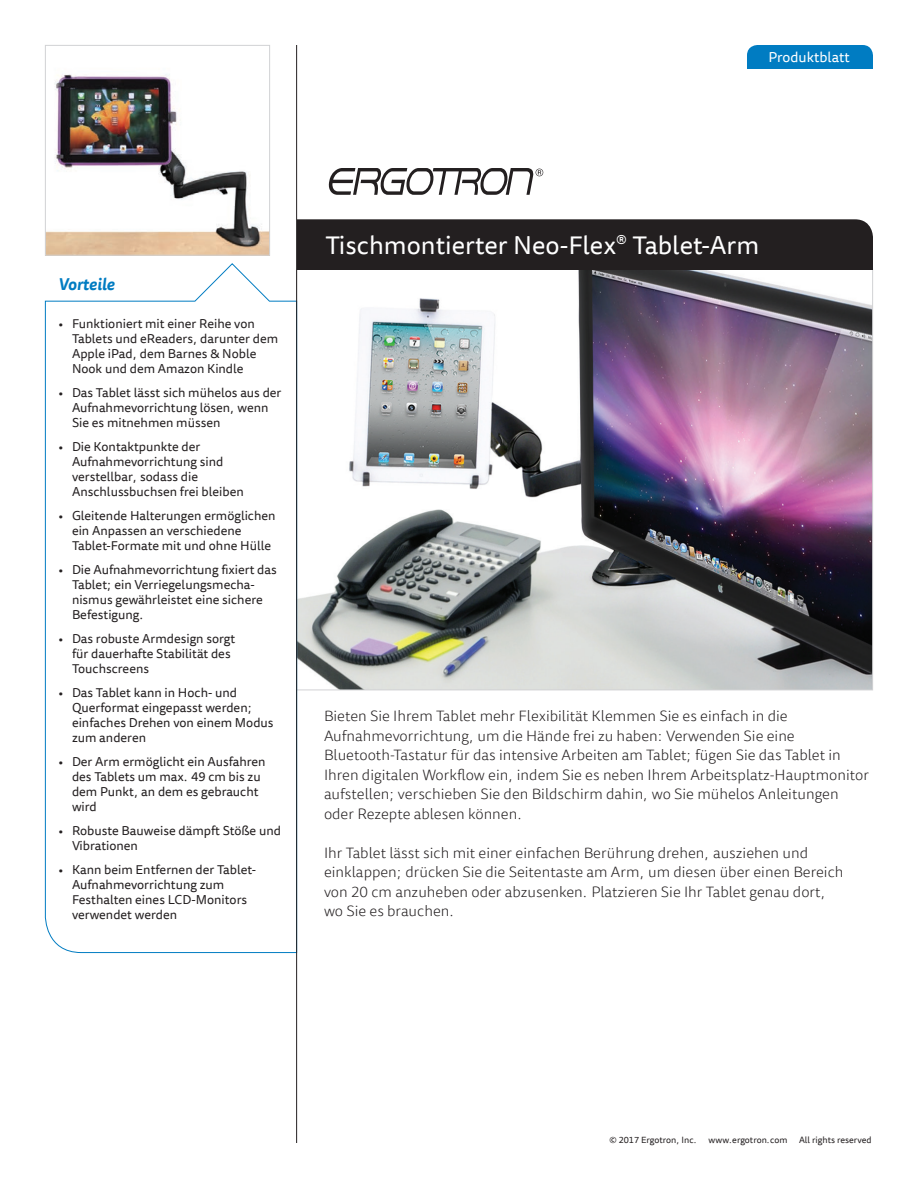
<style>
.page{position:relative;width:918px;height:1188px;background:#fff}
.page>*{position:absolute;margin:0;border:0;box-sizing:border-box;transform-origin:0 0}
.t1{font:25.5px "Tisa Sans Offc";color:#fff}
.t2{font:italic 700 16.5px "Tisa Sans Offc";color:#007cc2}
.t3{font:300 15px/19.5px "Tisa Sans Offc";color:#231f20}
.t4{font:14.25px "Tisa Sans Offc";color:#fff}
.t5{font:12.75px/15px "Tisa Sans Offc";color:#231f20}
.t6{font:9px "Tisa Sans Offc";color:#231f20}
.s1{font-weight:300;font-size:21px}
</style>
<div class="page">
<img style="left:298px;top:270px;width:573px;height:418px">
<img style="left:47px;top:74px;width:221px;height:180px">
<div style="left:45px;top:45px;width:225px;height:211px;border:1px solid #d1d2d4"></div>
<svg style="left:45px;top:263px;width:251px;height:690px"></svg>
<div style="left:297px;top:219px;width:576px;height:51px;background:#231f20"></div>
<svg style="left:328px;top:168px;width:215px;height:27px"></svg>
<hr style="left:296px;top:45px;width:1px;height:1098px;background:#231f20">
<div style="left:747px;top:45px;width:126px;height:24px;background:#007cc2"></div>
<p class="t4" style="left:769px;top:49px;width:83px">Produktblatt</p>
<p class="t2" style="left:58px;top:274px;width:58px">Vorteile</p>
<p class="t5" style="left:72px;top:317px;width:208px;text-indent:-14px">• Funktioniert mit einer Reihe von<br>Tablets und eReaders, darunter dem<br>Apple iPad, dem Barnes &amp; Noble<br>Nook und dem Amazon Kindle</p>
<p class="t5" style="left:72px;top:386px;width:211px;text-indent:-14px">• Das Tablet lässt sich mühelos aus der<br>Aufnahmevorrichtung lösen, wenn<br>Sie es mitnehmen müssen</p>
<p class="t5" style="left:72px;top:440px;width:173px;text-indent:-14px">• Die Kontaktpunkte der<br>Aufnahmevorrichtung sind verstellbar, sodass die<br>Anschlussbuchsen frei bleiben</p>
<p class="t5" style="left:72px;top:509px;width:205px;text-indent:-14px">• Gleitende Halterungen ermöglichen ein Anpassen an verschiedene<br>Tablet-Formate mit und ohne Hülle</p>
<p class="t5" style="left:72px;top:563px;width:206px;text-indent:-14px">• Die Aufnahmevorrichtung fixiert das<br>Tablet; ein Verriegelungsmecha&shy;nismus gewährleistet eine sichere<br>Befestigung.</p>
<p class="t5" style="left:72px;top:632px;width:165px;text-indent:-14px">• Das robuste Armdesign sorgt für dauerhafte Stabilität des<br>Touchscreens</p>
<p class="t5" style="left:72px;top:686px;width:203px;text-indent:-14px">• Das Tablet kann in Hoch- und<br>Querformat eingepasst werden; einfaches Drehen von einem Modus zum anderen</p>
<p class="t5" style="left:72px;top:755px;width:195px;text-indent:-14px">• Der Arm ermöglicht ein Ausfahren des Tablets um max. 49 cm bis zu dem Punkt, an dem es gebraucht wird</p>
<p class="t5" style="left:72px;top:824px;width:211px;text-indent:-14px">• Robuste Bauweise dämpft Stöße und<br>Vibrationen</p>
<p class="t5" style="left:72px;top:863px;width:186px;text-indent:-14px">• Kann beim Entfernen der Tablet-<br>Aufnahmevorrichtung zum<br>Festhalten eines LCD-Monitors verwendet werden</p>
<h1 class="t1" style="left:326px;top:230px;width:435px">Tischmontierter Neo-Flex<span class="s1">®</span> Tablet-Arm</h1>
<p class="t3" style="left:324px;top:707px;width:547px">Bieten Sie Ihrem Tablet mehr Flexibilität Klemmen Sie es einfach in die Aufnahmevorrichtung, um die Hände frei zu haben: Verwenden Sie eine Bluetooth-Tastatur für das intensive Arbeiten am Tablet; fügen Sie das Tablet in Ihren digitalen Workflow ein, indem Sie es neben Ihrem Arbeitsplatz-Hauptmonitor aufstellen; verschieben Sie den Bildschirm dahin, wo Sie mühelos Anleitungen oder Rezepte ablesen können.</p>
<p class="t3" style="left:324px;top:844px;width:521px">Ihr Tablet lässt sich mit einer einfachen Berührung drehen, ausziehen und einklappen; drücken Sie die Seitentaste am Arm, um diesen über einen Bereich von 20 cm anzuheben oder abzusenken. Platzieren Sie Ihr Tablet genau dort, wo Sie es brauchen.</p>
<p class="t6" style="left:610px;top:1135px;width:89px">© 2017 Ergotron, Inc.</p>
<p class="t6" style="left:709px;top:1135px;width:80px">www.ergotron.com</p>
<p class="t6" style="left:799px;top:1135px;width:74px">All rights reserved</p>
</div>
